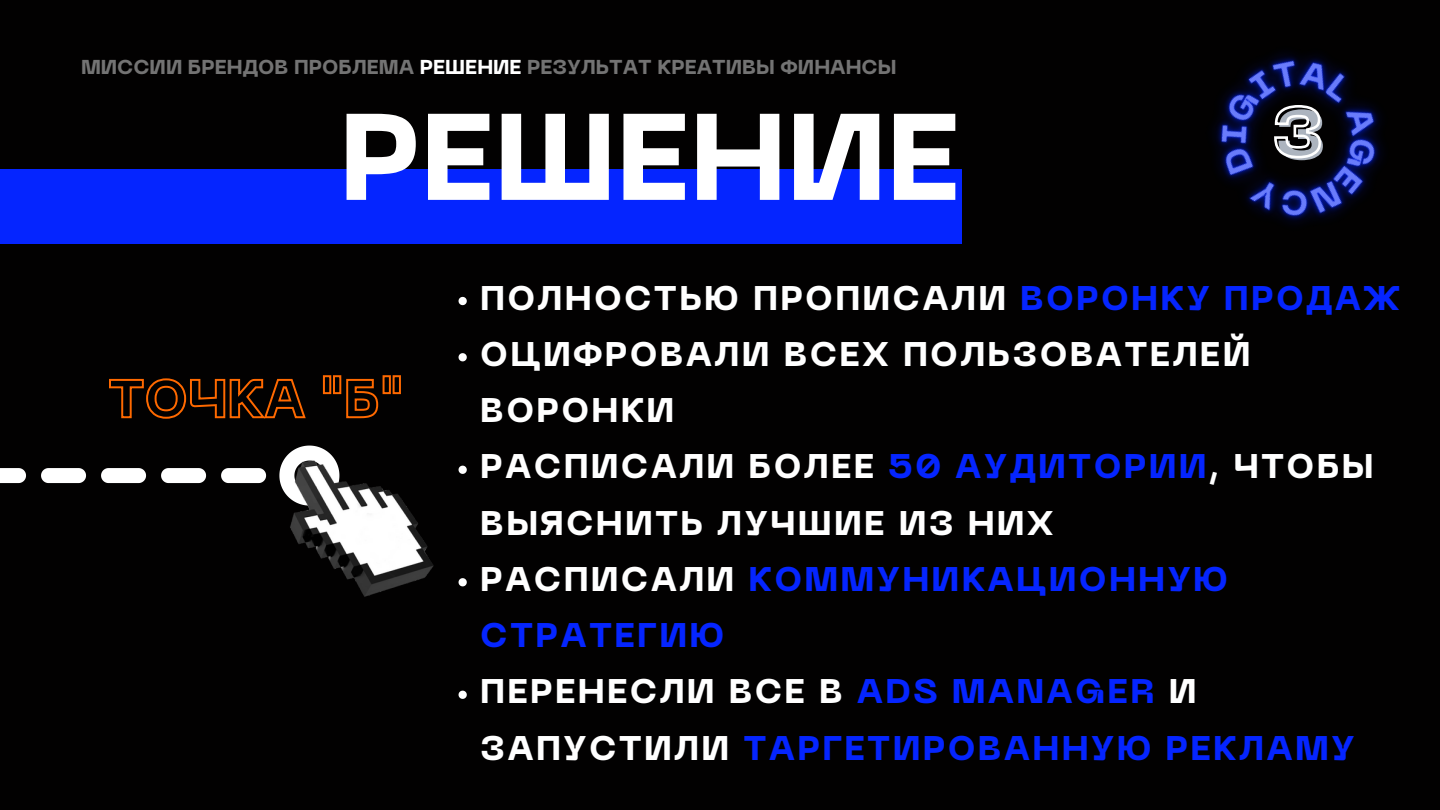
<style>
.page{position:relative;width:1440px;height:810px;background:#020101}
.page>*{position:absolute;margin:0;border:0;box-sizing:border-box;transform-origin:0 0}
.t1{font:800 122.1px "PP Neue Machina";color:#fff}
.t2{font:800 70.1px "PP Neue Machina";color:#acb4bf}
.t3{font:800 34px/56.2px "PP Neue Machina";letter-spacing:.065em;color:#fff}
.t4{font:800 20px "PP Neue Machina";color:#737373}
.s1{color:#fff}
.s2{color:#0525ff}
</style>
<div class="page">
<svg style="left:459px;top:297px;width:8px;height:8px"></svg>
<svg style="left:459px;top:353px;width:8px;height:8px"></svg>
<svg style="left:459px;top:691px;width:8px;height:8px"></svg>
<svg style="left:0;top:468px;width:229px;height:15px"></svg>
<img style="left:229px;top:445px;width:238px;height:152px">
<svg style="left:109px;top:375px;width:292px;height:44px"></svg>
<div style="left:0;top:169px;width:961px;height:75px;background:#0525ff"></div>
<img style="left:1214px;top:53px;width:168px;height:170px">
<svg style="left:1273px;top:104px;width:50px;height:56px"></svg>
<p class="t4" style="left:81px;top:59px;width:817px">МИССИИ БРЕНДОВ ПРОБЛЕМА <span class="s1">РЕШЕНИЕ</span> РЕЗУЛЬТАТ КРЕАТИВЫ ФИНАНСЫ</p>
<h1 class="t1" style="left:339px;top:110px;width:623px">РЕШЕНИЕ</h1>
<h2 class="t2" style="left:1276px;top:108px;width:51px">3</h2>
<p class="t3" style="left:480px;top:273px;width:921px">ПОЛНОСТЬЮ ПРОПИСАЛИ <span class="s2">ВОРОНКУ ПРОДАЖ<br></span>ОЦИФРОВАЛИ ВСЕХ ПОЛЬЗОВАТЕЛЕЙ<br>ВОРОНКИ<br>РАСПИСАЛИ БОЛЕЕ <span class="s2">50 АУДИТОРИИ</span>, ЧТОБЫ<br>ВЫЯСНИТЬ ЛУЧШИЕ ИЗ НИХ<br>РАСПИСАЛИ <span class="s2">КОММУНИКАЦИОННУЮ<br>СТРАТЕГИЮ<br></span>ПЕРЕНЕСЛИ ВСЕ В <span class="s2">ADS MANAGER</span> И<br>ЗАПУСТИЛИ <span class="s2">ТАРГЕТИРОВАННУЮ РЕКЛАМУ</span></p>
</div>
